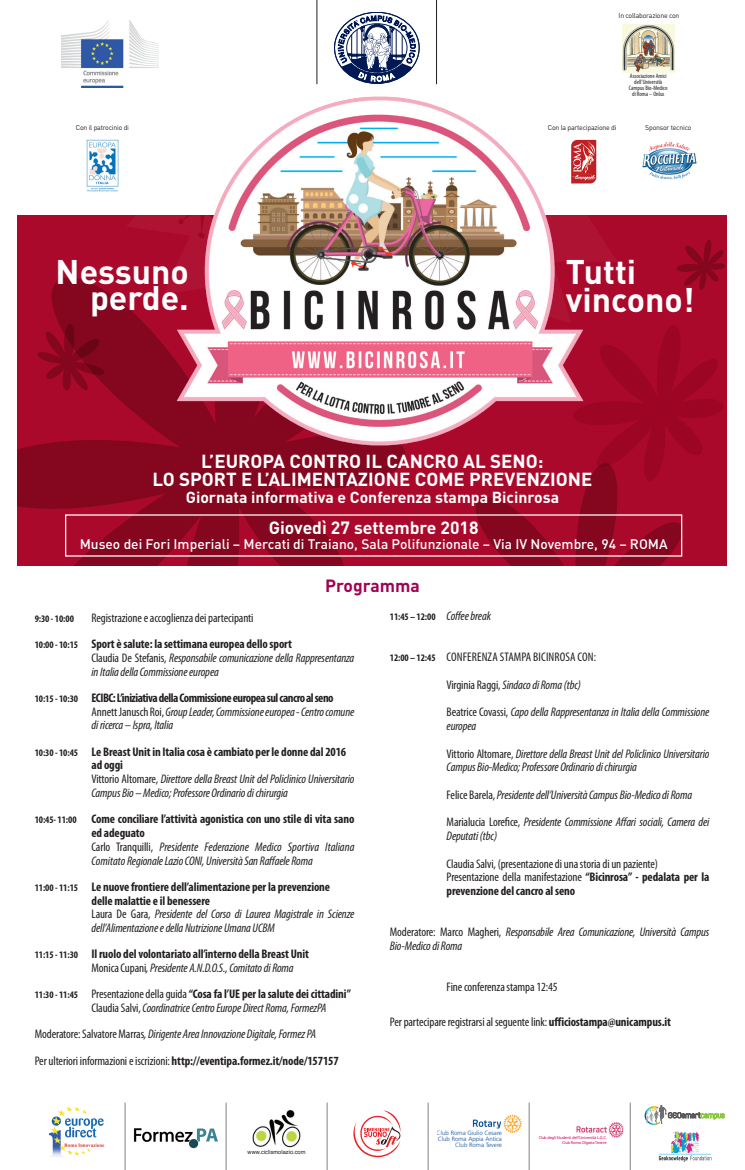
<style>
.page{position:relative;width:745px;height:1170px;background:#fff}
.page>*{position:absolute;margin:0;border:0;box-sizing:border-box;transform-origin:0 0}
.t1{font:700 33.75px/26.2px "DIN";color:#fff;text-align:right}
.t2{font:700 18.62px/17.2px "DIN";color:#fff}
.t3{font:700 17.5px "DIN";color:#fff}
.t4{font:700 17.5px "DIN";color:#a10250}
.t5{font:700 15.75px "DIN";color:#fff}
.t6{font:500 13.75px "DIN";color:#fff}
.t7{font:italic condensed 12.5px/13.8px "Myriad Pro";letter-spacing:-.01em;color:#231f20}
.t8{font:condensed 12.5px/13.8px "Myriad Pro";letter-spacing:-.01em;color:#231f20}
.t9{font:700 condensed 12.5px/26.2px "Myriad Pro";letter-spacing:-.01em;color:#231f20}
.t10{font:condensed 12.5px "Myriad Pro";letter-spacing:.01em;color:#231f20}
.t11{font:700 condensed 10px "Myriad Pro";letter-spacing:-.01em;color:#231f20}
.t12{font:7px "DIN";letter-spacing:-.03em;color:#231f20}
.t13{font:condensed 6.38px/6px "Myriad Pro";color:#231f20;text-align:center}
.t14{font:300 6.12px/6.2px "Frutiger LT Std";color:#0f4c95;text-align:right}
.t15{font:5.75px "Helvetica";color:#231f20}
.t16{font:4px/5.8px "Frutiger";letter-spacing:-.05em;color:#d51867;text-align:right}
.s1{font-weight:400}
.s2{font-size:10px}
.s3{font-style:normal}
.s4{font-weight:700;font-style:normal;font-size:10px}
.s5{font-weight:700;font-style:normal}
.s6{font-weight:400;font-style:italic}
.s7{font-style:italic}
.s8{font-weight:700}
.s9{font-weight:400;font-style:italic;font-size:12.5px}
.s10{font-weight:700;font-size:10px}
</style>
<div class="page">
<svg style="left:18px;top:215px;width:708px;height:350px;background:#9d0a29"></svg>
<img style="left:170px;top:96px;width:416px;height:375px">
<hr style="left:316px;top:0;width:1px;height:84px;background:#231f20">
<hr style="left:436px;top:0;width:1px;height:84px;background:#231f20">
<img style="left:622px;top:25px;width:52px;height:47px">
<img style="left:61px;top:20px;width:97px;height:67px">
<svg style="left:337px;top:12px;width:78px;height:72px"></svg>
<div style="left:346px;top:24px;width:61px;height:48px;border:1px solid #001954;border-radius:50%"></div>
<img style="left:87px;top:140px;width:32px;height:52px">
<img style="left:642px;top:142px;width:55px;height:38px">
<svg style="left:571px;top:140px;width:25px;height:43px"></svg>
<img style="left:252px;top:1110px;width:49px;height:38px">
<hr style="left:125px;top:1102px;width:1px;height:67px;background:#808285">
<hr style="left:225px;top:1102px;width:1px;height:67px;background:#808285">
<hr style="left:326px;top:1102px;width:1px;height:67px;background:#808285">
<img style="left:133px;top:1128px;width:85px;height:20px">
<img style="left:48px;top:1106px;width:56px;height:51px">
<svg style="left:353px;top:1110px;width:47px;height:47px"></svg>
<hr style="left:427px;top:1102px;width:1px;height:67px;background:#808285">
<hr style="left:528px;top:1102px;width:1px;height:67px;background:#808285">
<hr style="left:629px;top:1102px;width:1px;height:67px;background:#808285">
<img style="left:576px;top:1122px;width:47px;height:16px">
<svg style="left:472px;top:1114px;width:49px;height:18px"></svg>
<svg style="left:644px;top:1104px;width:80px;height:21px"></svg>
<hr style="left:658px;top:1153px;width:53px;height:1px;background:#8dd7f7">
<svg style="left:658px;top:1155px;width:52px;height:6px"></svg>
<img style="left:671px;top:1131px;width:27px;height:22px">
<p class="t12" style="left:618px;top:11px;width:62px">In collaborazione con</p>
<p class="t13" style="left:628px;top:73px;width:40px">Associazione Amici dell’Università<br>Campus Bio-Medico di Roma – Onlus</p>
<p class="t12" style="left:76px;top:124px;width:55px">Con il patrocinio di</p>
<p class="t12" style="left:547px;top:124px;width:70px">Con la partecipazione di</p>
<p class="t12" style="left:644px;top:124px;width:48px">Sponsor tecnico</p>
<h1 class="t1" style="left:56px;top:257px;width:135px">Nessuno perde.</h1>
<h1 class="t1" style="left:565px;top:256px;width:130px;line-height:28.2px;text-align:left">Tutti vincono!</h1>
<h2 class="t2" style="left:152px;top:452px;width:427px;text-indent:49px">L’Europa contro il cancro al seno:<br>lo sport e l’alimentazione come prevenzione</h2>
<p class="t5" style="left:186px;top:487px;width:375px">Giornata informativa e Conferenza stampa Bicinrosa</p>
<h3 class="t3" style="left:268px;top:516px;width:211px">Giovedì 27 settembre 2018</h3>
<p class="t6" style="left:80px;top:535px;width:589px">Museo dei Fori Imperiali – Mercati di Traiano, Sala Polifunzionale – Via IV Novembre, 94 – ROMA</p>
<h3 class="t4" style="left:325px;top:574px;width:96px">Programma</h3>
<p class="t9" style="left:35px;top:604px;width:258px;text-indent:57px"><span class="s1">Registrazione e accoglienza dei partecipanti<br></span><span class="s2">10:00 - 10:15</span> Sport è salute: la settimana europea dello sport</p>
<p class="t7" style="left:91px;top:650px;width:264px"><span class="s3">Claudia De Stefanis,</span> Responsabile comunicazione della Rappresentanza in Italia della Commissione europea</p>
<p class="t7" style="left:91px;top:690px;width:264px;text-indent:-57px"><span class="s4">10:15 - 10:30</span> <span class="s5">ECIBC: L’iniziativa della Commissione europea sul cancro al seno<br></span><span class="s3">Annett Janusch Roi,</span> Group Leader, Commissione europea - Centro comune di ricerca – Ispra, Italia</p>
<p class="t7" style="left:91px;top:744px;width:264px;text-indent:-57px"><span class="s4">10:30 - 10:45</span> <span class="s5">Le Breast Unit in Italia cosa è cambiato per le donne dal 2016 ad oggi<br></span><span class="s3">Vittorio Altomare,</span> Direttore della Breast Unit del Policlinico Universitario Campus Bio – Medico; Professore Ordinario di chirurgia</p>
<p class="t7" style="left:91px;top:812px;width:264px;text-indent:-57px"><span class="s4">10:45- 11:00</span> <span class="s5">Come conciliare l’attività agonistica con uno stile di vita sano ed adeguato<br></span><span class="s3">Carlo Tranquilli,</span> Presidente Federazione Medico Sportiva Italiana Comitato Regionale Lazio CONI, Università San Raffaele Roma</p>
<p class="t7" style="left:91px;top:879px;width:264px;text-indent:-57px"><span class="s4">11:00 - 11:15</span> <span class="s5">Le nuove frontiere dell’alimentazione per la prevenzione delle malattie e il benessere<br></span><span class="s3">Laura De Gara,</span> Presidente del Corso di Laurea Magistrale in Scienze dell’Alimentazione e della Nutrizione Umana UCBM</p>
<p class="t9" style="left:91px;top:946px;width:219px;line-height:13.8px;text-indent:-57px"><span class="s2">11:15 - 11:30</span> Il ruolo del volontariato all’interno della Breast Unit<br><span class="s1">Monica Cupani</span><span class="s6">, Presidente A.N.D.O.S., Comitato di Roma</span></p>
<p class="t7" style="left:91px;top:987px;width:261px;text-indent:-57px"><span class="s4">11:30 - 11:45</span> <span class="s3">Presentazione della guida</span> <span class="s5">“Cosa fa l’UE per la salute dei cittadini”<br></span><span class="s3">Claudia Salvi,</span> Coordinatrice Centro Europe Direct Roma, FormezPA</p>
<p class="t8" style="left:35px;top:1020px;width:305px;line-height:26.2px">Moderatore: Salvatore Marras<span class="s7">, Dirigente Area Innovazione Digitale, Formez PA<br></span>Per ulteriori informazioni e iscrizioni: <span class="s8">http://eventipa.formez.it/node/157157</span></p>
<p class="t11" style="left:35px;top:612px;width:41px">9:30 - 10:00</p>
<p class="t15" style="left:247px;top:1147px;width:59px">www.ciclismolazio.com</p>
<p class="t11" style="left:389px;top:610px;width:102px">11:45 – 12:00 <span class="s9">Coffee break</span></p>
<p class="t10" style="left:389px;top:649px;width:116px"><span class="s10">12:00 – 12:45</span> conferenza stampa</p>
<p class="t10" style="left:533px;top:649px;width:64px">BICINROSA con:</p>
<p class="t7" style="left:446px;top:677px;width:136px"><span class="s3">Virginia Raggi,</span> Sindaco di Roma (tbc)</p>
<p class="t7" style="left:446px;top:705px;width:264px"><span class="s3">Beatrice Covassi,</span> Capo della Rappresentanza in Italia della Commissione europea</p>
<p class="t7" style="left:446px;top:746px;width:264px"><span class="s3">Vittorio Altomare,</span> Direttore della Breast Unit del Policlinico Universitario<br>Campus Bio-Medico; Professore Ordinario di chirurgia</p>
<p class="t7" style="left:446px;top:787px;width:247px"><span class="s3">Felice Barela,</span> Presidente dell’Università Campus Bio-Medico di Roma</p>
<p class="t7" style="left:446px;top:815px;width:264px"><span class="s3">Marialucia Lorefice,</span> Presidente Commissione Affari sociali, Camera dei<br>Deputati (tbc)</p>
<p class="t8" style="left:446px;top:856px;width:264px">Claudia Salvi, (presentazione di una storia di un paziente)<br>Presentazione della manifestazione <span class="s8">“Bicinrosa” - pedalata per la prevenzione del cancro al seno</span></p>
<p class="t7" style="left:389px;top:925px;width:321px"><span class="s3">Moderatore: Marco Magheri,</span> Responsabile Area Comunicazione, Università Campus<br>Bio-Medico di Roma</p>
<p class="t8" style="left:389px;top:980px;width:32px">F</p>
<p class="t8" style="left:450px;top:980px;width:108px">ine conferenza stampa 12:45</p>
<p class="t8" style="left:389px;top:1015px;width:282px">Per partecipare registrarsi al seguente link: <span class="s8">ufficiostampa@unicampus.it</span></p>
<p class="t14" style="left:436px;top:1129px;width:67px">Club Roma Giulio Cesare<br>Club Roma Appia Antica<br>Club Roma Tevere</p>
<p class="t16" style="left:538px;top:1134px;width:69px">Club degli Studenti dell’Università L.G.C.<br>Club Roma Olgiata Tevere</p>
</div>
